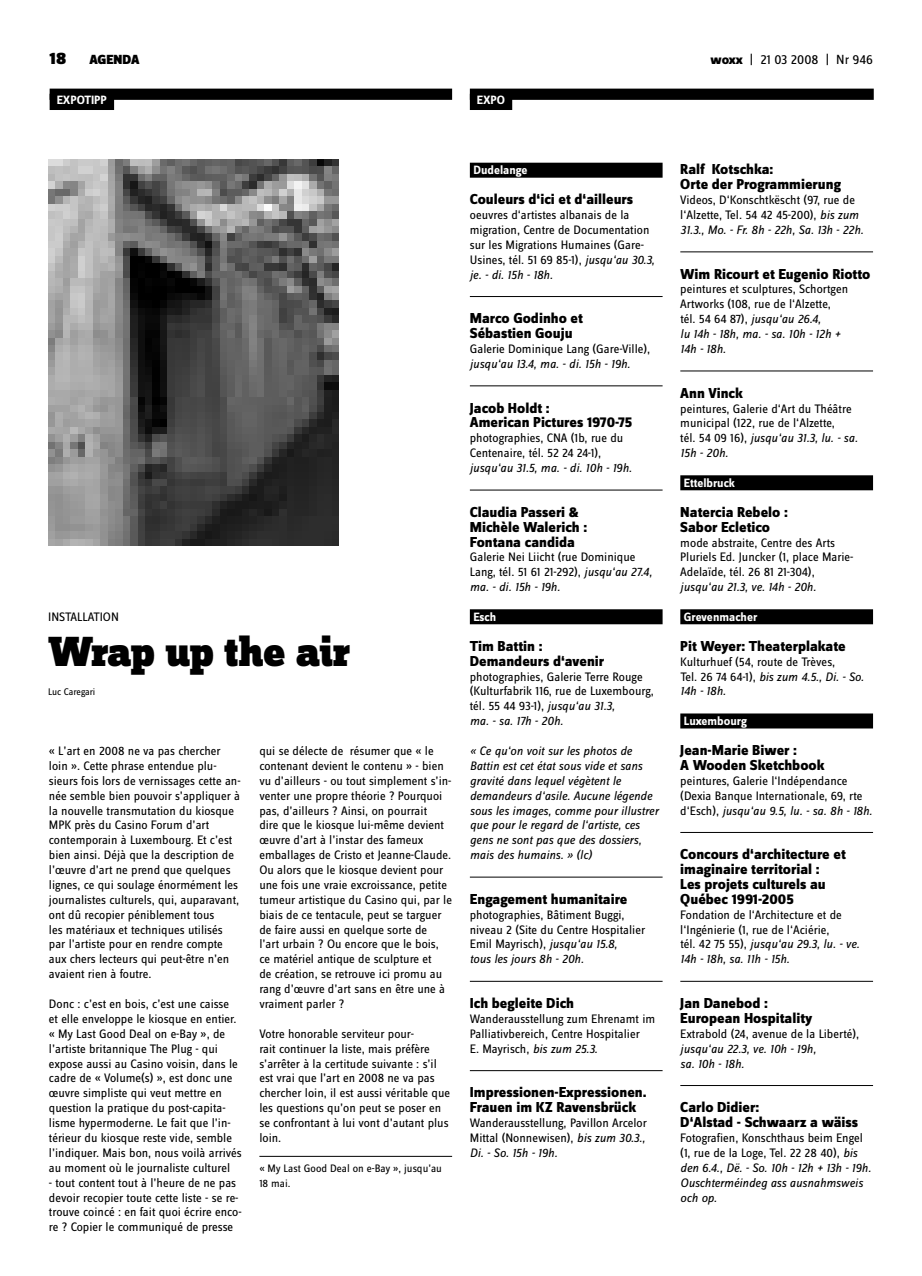
<style>
.page{position:relative;width:922px;height:1276px;background:#fff}
.page>*{position:absolute;margin:0;border:0;box-sizing:border-box;transform-origin:0 0}
.t1{font:900 43.75px "Zine Slab Dis";letter-spacing:-.01em;color:#000}
.t2{font:900 17.5px "Zine Sans Dis";color:#000}
.t3{font:800 15px/14.9px "Zine Sans Dis";color:#000}
.t4{font:13.75px "Zine Sans Dis";color:#000}
.t5{font:900 13.75px "Zine Sans Dis";color:#000}
.t6{font:12.75px/14.9px "Zine Sans Dis";color:#000}
.t7{font:italic 12.75px/14.9px "Zine Sans Dis";color:#000}
.t8{font:700 12.5px "Zine Sans Dis";color:#fff}
.t9{font:11.25px/15px "Zine Sans Dis";color:#000}
.t10{font:10px "Zine Sans Dis";color:#000}
.s1{font-weight:800}
.s2{font-style:italic}
.s3{font-style:normal}
</style>
<div class="page">
<hr style="left:259px;top:1156px;width:193px;height:1px;background:#000">
<div style="left:50px;top:89px;width:402px;height:11px;background:#000"></div>
<div style="left:50px;top:94px;width:64px;height:16px;background:#000"></div>
<div style="left:469px;top:89px;width:404px;height:11px;background:#000"></div>
<div style="left:469px;top:94px;width:43px;height:16px;background:#000"></div>
<hr style="left:680px;top:252px;width:192px;height:1px;background:#000">
<hr style="left:680px;top:371px;width:192px;height:1px;background:#000">
<div style="left:680px;top:475px;width:192px;height:15px;background:#000"></div>
<div style="left:680px;top:609px;width:192px;height:15px;background:#000"></div>
<div style="left:680px;top:713px;width:192px;height:15px;background:#000"></div>
<hr style="left:680px;top:832px;width:192px;height:1px;background:#000">
<hr style="left:680px;top:981px;width:192px;height:1px;background:#000">
<hr style="left:680px;top:1085px;width:192px;height:1px;background:#000">
<div style="left:469px;top:163px;width:193px;height:15px;background:#000"></div>
<hr style="left:469px;top:296px;width:193px;height:1px;background:#000">
<hr style="left:469px;top:386px;width:193px;height:1px;background:#000">
<hr style="left:469px;top:490px;width:193px;height:1px;background:#000">
<div style="left:469px;top:609px;width:193px;height:15px;background:#000"></div>
<hr style="left:469px;top:877px;width:193px;height:1px;background:#000">
<hr style="left:469px;top:981px;width:193px;height:1px;background:#000">
<hr style="left:469px;top:1070px;width:193px;height:1px;background:#000">
<img style="left:49px;top:159px;width:289px;height:386px">
<h2 class="t2" style="left:50px;top:49px;width:18px">18</h2>
<p class="t5" style="left:89px;top:53px;width:52px">AGENDA</p>
<p class="t4" style="left:710px;top:53px;width:164px"><span class="s1">woxx</span> | 21 03 2008 | Nr 946</p>
<p class="t8" style="left:57px;top:93px;width:52px">EXPOTIPP</p>
<p class="t8" style="left:477px;top:93px;width:30px">EXPO</p>
<p class="t6" style="left:48px;top:610px;width:72px">INSTALLATION</p>
<h1 class="t1" style="left:48px;top:628px;width:303px">Wrap up the air</h1>
<p class="t10" style="left:48px;top:687px;width:49px">Luc Caregari</p>
<p class="t6" style="left:49px;top:744px;width:193px">« L’art en 2008 ne va pas chercher loin ». Cette phrase entendue plu&shy;sieurs fois lors de vernissages cette an&shy;née semble bien pouvoir s’appliquer à la nouvelle transmutation du kiosque MPK près du Casino Forum d’art contemporain à Luxembourg. Et c’est bien ainsi. Déjà que la description de l’œuvre d’art ne prend que quelques lignes, ce qui soulage énormément les journalistes culturels, qui, auparavant, ont dû recopier péniblement tous<br>les matériaux et techniques utilisés par l’artiste pour en rendre compte aux chers lecteurs qui peut-être n’en avaient rien à foutre.</p>
<p class="t6" style="left:49px;top:997px;width:194px">Donc : c’est en bois, c’est une caisse<br>et elle enveloppe le kiosque en entier. « My Last Good Deal on e-Bay », de l’artiste britannique The Plug - qui expose aussi au Casino voisin, dans le cadre de « Volume(s) », est donc une œuvre simpliste qui veut mettre en question la pratique du post-capita&shy;lisme hypermoderne. Le fait que l’in&shy;térieur du kiosque reste vide, semble l’indiquer. Mais bon, nous voilà arrivés au moment où le journaliste culturel</p>
<p class="t6" style="left:49px;top:1175px;width:194px">- tout content tout à l’heure de ne pas devoir recopier toute cette liste - se re&shy;trouve coincé : en fait quoi écrire enco&shy;re ? Copier le communiqué de presse</p>
<p class="t6" style="left:259px;top:744px;width:194px">qui se délecte de résumer que « le contenant devient le contenu » - bien vu d’ailleurs - ou tout simplement s’in&shy;venter une propre théorie ? Pourquoi pas, d’ailleurs ? Ainsi, on pourrait<br>dire que le kiosque lui-même devient œuvre d’art à l’instar des fameux emballages de Cristo et Jeanne-Claude.<br>Ou alors que le kiosque devient pour une fois une vraie excroissance, petite tumeur artistique du Casino qui, par le biais de ce tentacule, peut se targuer de faire aussi en quelque sorte de<br>l’art urbain ? Ou encore que le bois, ce matériel antique de sculpture et<br>de création, se retrouve ici promu au rang d’œuvre d’art sans en être une à vraiment parler ?</p>
<p class="t6" style="left:259px;top:1027px;width:192px">Votre honorable serviteur pour-<br>rait continuer la liste, mais préfère s’arrêter à la certitude suivante : s’il est vrai que l’art en 2008 ne va pas chercher loin, il est aussi véritable que les questions qu’on peut se poser en se confrontant à lui vont d’autant plus loin.</p>
<p class="t9" style="left:259px;top:1161px;width:184px">« My Last Good Deal on e-Bay », jusqu’au<br>18 mai.</p>
<p class="t8" style="left:473px;top:164px;width:56px">Dudelange</p>
<p class="t3" style="left:469px;top:193px;width:165px">Couleurs d‘ici et d‘ailleurs</p>
<p class="t6" style="left:469px;top:208px;width:186px">oeuvres d‘artistes albanais de la migration, Centre de Documentation sur les Migrations Humaines (Gare-<br>Usines, tél. 51 69 85-1), <span class="s2">jusqu‘au 30.3, je. - di. 15h - 18h.</span></p>
<p class="t3" style="left:469px;top:312px;width:115px">Marco Godinho et<br>Sébastien Gouju</p>
<p class="t6" style="left:469px;top:342px;width:182px">Galerie Dominique Lang (Gare-Ville),</p>
<p class="t7" style="left:469px;top:356px;width:162px">jusqu‘au 13.4, ma. - di. 15h - 19h.</p>
<p class="t3" style="left:469px;top:401px;width:164px">Jacob Holdt :<br>American Pictures 1970-75</p>
<p class="t6" style="left:469px;top:431px;width:155px">photographies, CNA (1b, rue du<br>Centenaire, tél. 52 24 24-1),</p>
<p class="t7" style="left:469px;top:460px;width:163px">jusqu‘au 31.5, ma. - di. 10h - 19h.</p>
<p class="t3" style="left:469px;top:505px;width:119px">Claudia Passeri &amp;<br>Michèle Walerich :<br>Fontana candida</p>
<p class="t6" style="left:469px;top:550px;width:184px">Galerie Nei Liicht (rue Dominique<br>Lang, tél. 51 61 21-292), <span class="s2">jusqu‘au 27.4, ma. - di. 15h - 19h.</span></p>
<p class="t8" style="left:473px;top:610px;width:24px">Esch</p>
<p class="t3" style="left:469px;top:639px;width:136px">Tim Battin :<br>Demandeurs d‘avenir</p>
<p class="t6" style="left:469px;top:669px;width:185px">photographies, Galerie Terre Rouge (Kulturfabrik 116, rue de Luxembourg, tél. 55 44 93-1), <span class="s2">jusqu‘au 31.3,<br>ma. - sa. 17h - 20h.</span></p>
<p class="t7" style="left:469px;top:743px;width:190px">« Ce qu‘on voit sur les photos de Battin est cet état sous vide et sans gravité dans lequel végètent le demandeurs d‘asile. Aucune légende sous les images, comme pour illustrer que pour le regard de l‘artiste, ces gens ne sont pas que des dossiers, mais des humains. » (lc)</p>
<p class="t3" style="left:469px;top:892px;width:159px">Engagement humanitaire</p>
<p class="t6" style="left:469px;top:908px;width:177px">photographies, Bâtiment Buggi, niveau 2 (Site du Centre Hospitalier<br>Emil Mayrisch), <span class="s2">jusqu‘au 15.8,<br>tous les jours 8h - 20h.</span></p>
<p class="t3" style="left:469px;top:996px;width:106px">Ich begleite Dich</p>
<p class="t6" style="left:469px;top:1012px;width:187px">Wanderausstellung zum Ehrenamt im<br>Palliativbereich, Centre Hospitalier<br>E. Mayrisch, <span class="s2">bis zum 25.3.</span></p>
<p class="t3" style="left:469px;top:1086px;width:178px">Impressionen-Expressionen.<br>Frauen im KZ Ravensbrück</p>
<p class="t6" style="left:469px;top:1116px;width:178px">Wanderausstellung, Pavillon Arcelor<br>Mittal (Nonnewisen), <span class="s2">bis zum 30.3.,<br>Di. - So. 15h - 19h.</span></p>
<p class="t3" style="left:680px;top:163px;width:162px">Ralf Kotschka:<br>Orte der Programmierung</p>
<p class="t6" style="left:680px;top:193px;width:185px">Videos, D‘Konschtkëscht (97, rue de l‘Alzette, Tel. 54 42 45-200), <span class="s2">bis zum<br>31.3., Mo. - Fr. 8h - 22h, Sa. 13h - 22h.</span></p>
<p class="t3" style="left:680px;top:267px;width:191px">Wim Ricourt et Eugenio Riotto</p>
<p class="t6" style="left:680px;top:282px;width:169px">peintures et sculptures, Schortgen<br>Artworks (108, rue de l‘Alzette, tél. 54 64 87), <span class="s2">jusqu‘au 26.4,<br>lu 14h - 18h, ma. - sa. 10h - 12h +<br>14h - 18h.</span></p>
<p class="t3" style="left:680px;top:386px;width:64px">Ann Vinck</p>
<p class="t6" style="left:680px;top:402px;width:179px">peintures, Galerie d‘Art du Théâtre municipal (122, rue de l‘Alzette,<br>tél. 54 09 16), <span class="s2">jusqu‘au 31.3, lu. - sa.<br>15h - 20h.</span></p>
<p class="t8" style="left:683px;top:476px;width:53px">Ettelbruck</p>
<p class="t3" style="left:680px;top:505px;width:109px">Natercia Rebelo :<br>Sabor Ecletico</p>
<p class="t6" style="left:680px;top:535px;width:174px">mode abstraite, Centre des Arts<br>Pluriels Ed. Juncker (1, place Marie-<br>Adelaïde, tél. 26 81 21-304),</p>
<p class="t7" style="left:680px;top:580px;width:137px">jusqu‘au 21.3, ve. 14h - 20h.</p>
<p class="t8" style="left:683px;top:610px;width:75px">Grevenmacher</p>
<p class="t3" style="left:680px;top:639px;width:167px">Pit Weyer: Theaterplakate</p>
<p class="t6" style="left:680px;top:655px;width:185px">Kulturhuef (54, route de Trèves,<br>Tel. 26 74 64-1), <span class="s2">bis zum 4.5., Di. - So.<br>14h - 18h.</span></p>
<p class="t8" style="left:683px;top:714px;width:65px">Luxembourg</p>
<p class="t3" style="left:680px;top:743px;width:146px">Jean-Marie Biwer :<br>A Wooden Sketchbook</p>
<p class="t6" style="left:680px;top:774px;width:193px">peintures, Galerie l‘Indépendance (Dexia Banque Internationale, 69, rte d‘Esch), <span class="s2">jusqu‘au 9.5, lu. - sa. 8h - 18h.</span></p>
<p class="t3" style="left:680px;top:847px;width:167px">Concours d‘architecture et imaginaire territorial :<br>Les projets culturels au<br>Québec 1991-2005</p>
<p class="t6" style="left:680px;top:908px;width:180px">Fondation de l‘Architecture et de l‘Ingénierie (1, rue de l‘Aciérie,<br>tél. 42 75 55), <span class="s2">jusqu‘au 29.3, lu. - ve.<br>14h - 18h, sa. 11h - 15h.</span></p>
<p class="t3" style="left:680px;top:996px;width:133px">Jan Danebod :<br>European Hospitality</p>
<p class="t6" style="left:680px;top:1027px;width:180px">Extrabold (24, avenue de la Liberté),</p>
<p class="t7" style="left:680px;top:1041px;width:137px">jusqu‘au 22.3, ve. 10h - 19h, sa. 10h - 18h.</p>
<p class="t3" style="left:680px;top:1100px;width:179px">Carlo Didier:<br>D‘Alstad - Schwaarz a wäiss</p>
<p class="t7" style="left:680px;top:1130px;width:192px"><span class="s3">Fotografien, Konschthaus beim Engel (1, rue de la Loge, Tel. 22 28 40),</span> bis den 6.4., Dë. - So. 10h - 12h + 13h - 19h.<br>Ouschterméindeg ass ausnahmsweis och op.</p>
</div>
